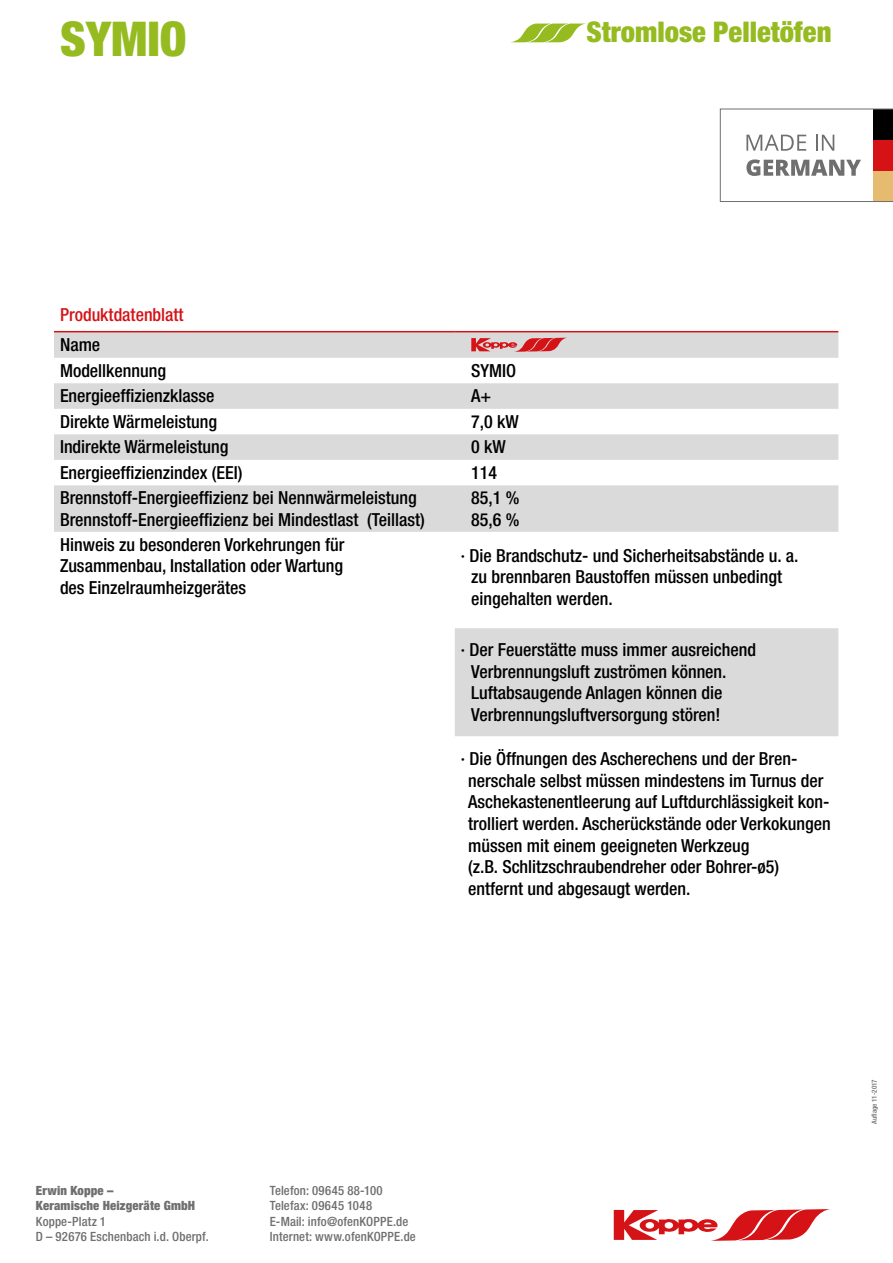
<style>
.page{position:relative;width:893px;height:1263px;background:#fff}
.page>*{position:absolute;margin:0;border:0;box-sizing:border-box;transform-origin:0 0}
.t1{font:900 condensed 48px "Helvetica Neue LT Pro";color:#95bb20}
.t2{font:900 condensed 28.5px "Helvetica Neue LT Pro";color:#95bb20}
.t3{font:500 condensed 18px/21.6px "Helvetica Neue LT Pro";color:#000}
.t4{font:500 condensed 18px "Helvetica Neue LT Pro";color:#d51317}
.t5{font:500 condensed 12.75px/15.3px "Helvetica Neue LT Pro";letter-spacing:.01em;color:#706f6f}
.t6{font:900 condensed 12.75px/15.3px "Helvetica Neue LT Pro";letter-spacing:.015em;color:#706f6f}
.t7{font:500 condensed 7.05px "Helvetica Neue LT Pro";color:#706f6f}
</style>
<div class="page">
<svg style="left:614px;top:1209px;width:217px;height:32px"></svg>
<svg style="left:512px;top:24px;width:72px;height:18px"></svg>
<svg style="left:720px;top:108px;width:173px;height:94px"></svg>
<svg style="left:54px;top:332px;width:784px;height:404px"></svg>
<hr style="left:54px;top:331px;width:401px;height:1px;background:#d51317">
<hr style="left:455px;top:331px;width:383px;height:1px;background:#d51317">
<svg style="left:471px;top:338px;width:97px;height:14px"></svg>
<h1 class="t1" style="left:60px;top:10px;width:128px">SYMIO</h1>
<h2 class="t2" style="left:587px;top:15px;width:246px">Stromlose Pelletöfen</h2>
<p class="t4" style="left:60px;top:304px;width:125px">Produktdatenblatt</p>
<p class="t3" style="left:60px;top:331px;width:108px;line-height:26.1px">Name<br>Modellkennung</p>
<p class="t3" style="left:471px;top:359px;width:46px">SYMIO</p>
<p class="t3" style="left:60px;top:385px;width:156px">Energieeffizienzklasse</p>
<p class="t3" style="left:471px;top:385px;width:22px">A+</p>
<p class="t3" style="left:60px;top:410px;width:159px">Direkte Wärmeleistung</p>
<p class="t3" style="left:471px;top:410px;width:49px">7,0 kW</p>
<p class="t3" style="left:60px;top:436px;width:170px">Indirekte Wärmeleistung</p>
<p class="t3" style="left:471px;top:436px;width:36px">0 kW</p>
<p class="t3" style="left:60px;top:461px;width:184px">Energieeffizienzindex (EEI)</p>
<p class="t3" style="left:471px;top:461px;width:27px">114</p>
<p class="t3" style="left:60px;top:487px;width:366px">Brennstoff-Energieeffizienz bei Nennwärmeleistung<br>Brennstoff-Energieeffizienz bei Mindestlast (Teillast)</p>
<p class="t3" style="left:471px;top:487px;width:50px">85,1 %<br>85,6 %</p>
<p class="t3" style="left:60px;top:533px;width:286px;text-align:justify">Hinweis zu besonderen Vorkehrungen für Zusammenbau, Installation oder Wartung des Einzelraumheizgerätes</p>
<p class="t3" style="left:471px;top:544px;width:329px;text-indent:-10px">∙ Die Brandschutz- und Sicherheitsabstände u. a. zu brennbaren Baustoffen müssen unbedingt eingehalten werden.</p>
<p class="t3" style="left:471px;top:639px;width:286px;text-indent:-10px">∙ Der Feuerstätte muss immer ausreichend Verbrennungsluft zuströmen können.<br>Luftabsaugende Anlagen können die Verbrennungsluftversorgung stören!</p>
<p class="t3" style="left:468px;top:748px;width:364px;text-indent:-8px">∙ Die Öffnungen des Ascherechens und der Bren&shy;nerschale selbst müssen mindestens im Turnus der Aschekastenentleerung auf Luftdurchlässigkeit kon&shy;trolliert werden. Ascherückstände oder Verkokungen müssen mit einem geeigneten Werkzeug<br>(z.B. Schlitzschraubendreher oder Bohrer-ø5) entfernt und abgesaugt werden.</p>
<p class="t6" style="left:36px;top:1182px;width:161px">Erwin Koppe –<br>Keramische Heizgeräte GmbH</p>
<p class="t5" style="left:36px;top:1213px;width:174px">Koppe-Platz 1<br>D – 92676 Eschenbach i.d. Oberpf.</p>
<p class="t5" style="left:270px;top:1182px;width:148px">Telefon: 09645 88-100<br>Telefax: 09645 1048<br>E-Mail: info@ofenKOPPE.de<br>Internet: www.ofenKOPPE.de</p>
<p class="t7" style="left:870px;top:1124px;width:46px;rotate:-90deg">Auflage 11-2017</p>
</div>
